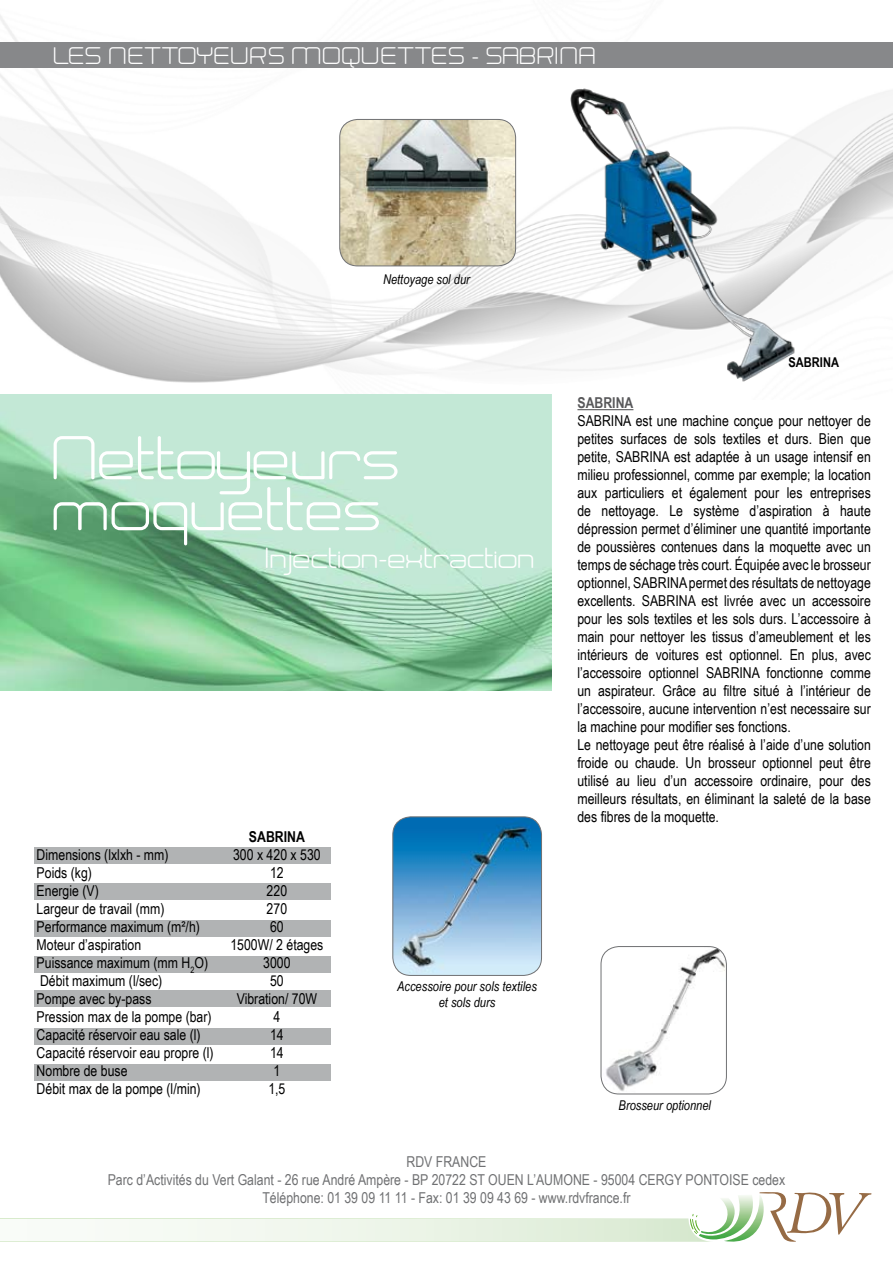
<style>
.page{position:relative;width:893px;height:1263px;background:#fff}
.page>*{position:absolute;margin:0;border:0;box-sizing:border-box;transform-origin:0 0}
.t1{font:54px/51px "Neogrey";color:#fff}
.t2{font:25.5px "Neogrey";color:#fff}
.t3{font:21px "Neogrey";letter-spacing:.04em;color:#fff}
.t4{font:15px/18px "Arial Narrow";color:#000}
.t5{font:15px/18px "Arial Narrow";color:#707173;text-align:center}
.t6{font:700 15px "Arial Narrow";color:#58585a}
.t7{font:700 15px "Arial Narrow";color:#000}
.t8{font:italic 13.5px/16.2px "Arial Narrow";color:#000;text-align:center}
.t9{font:700 13.5px "Arial Narrow";color:#000}
</style>
<div class="page">
<img style="left:0;top:15px;width:893px;height:368px">
<div style="left:0;top:42px;width:893px;height:25px;background:#87888a"></div>
<img style="left:0;top:394px;width:552px;height:296px">
<hr style="left:577px;top:409px;width:56px;height:1px;background:#58585a">
<img style="left:568px;top:86px;width:234px;height:295px">
<img style="left:340px;top:119px;width:176px;height:147px">
<div style="left:339px;top:119px;width:177px;height:147px;border:1px solid #707173;border-radius:18px"></div>
<div style="left:34px;top:1064px;width:297px;height:16px;background:#b1b3b4"></div>
<div style="left:34px;top:1028px;width:297px;height:16px;background:#b1b3b4"></div>
<div style="left:34px;top:920px;width:297px;height:16px;background:#b1b3b4"></div>
<div style="left:34px;top:991px;width:297px;height:16px;background:#b1b3b4"></div>
<div style="left:34px;top:956px;width:297px;height:16px;background:#b1b3b4"></div>
<div style="left:34px;top:884px;width:297px;height:16px;background:#b1b3b4"></div>
<div style="left:34px;top:848px;width:297px;height:16px;background:#b1b3b4"></div>
<img style="left:393px;top:817px;width:148px;height:158px">
<div style="left:392px;top:816px;width:150px;height:160px;border:1px solid #707173;border-radius:18px"></div>
<img style="left:601px;top:946px;width:125px;height:148px">
<div style="left:601px;top:946px;width:126px;height:148px;border:1px solid #707173;border-radius:18px"></div>
<svg style="left:759px;top:1192px;width:113px;height:50px"></svg>
<img style="left:724px;top:1195px;width:45px;height:47px">
<img style="left:713px;top:1195px;width:46px;height:45px">
<img style="left:713px;top:1198px;width:23px;height:38px">
<svg style="left:0;top:1214px;width:713px;height:28px"></svg>
<h3 class="t3" style="left:54px;top:43px;width:544px">LES NETTOYEURS MOQUETTES - SABRINA</h3>
<p class="t8" style="left:383px;top:270px;width:88px">Nettoyage sol dur</p>
<h1 class="t1" style="left:54px;top:434px;width:350px">Nettoyeurs moquettes</h1>
<h2 class="t2" style="left:266px;top:542px;width:271px">Injection-extraction</h2>
<p class="t4" style="left:37px;top:845px;width:179px">Dimensions (lxlxh - mm)<br>Poids (kg)<br>Energie (V)<br>Largeur de travail (mm)<br>Performance maximum (m²/h)<br>Moteur d’aspiration<br>Puissance maximum (mm H<sub>2</sub>O)<br>Débit maximum (l/sec)<br>Pompe avec by-pass<br>Pression max de la pompe (bar)<br>Capacité réservoir eau sale (l)<br>Capacité réservoir eau propre (l)<br>Nombre de buse<br>Débit max de la pompe (l/min)</p>
<p class="t7" style="left:249px;top:825px;width:58px">SABRINA</p>
<p class="t4" style="left:230px;top:845px;width:94px;text-align:center">300 x 420 x 530<br>12<br>220<br>270<br>60<br>1500W/ 2 étages<br>3000<br>50<br>Vibration/ 70W<br>4<br>14<br>14<br>1<br>1,5</p>
<p class="t8" style="left:397px;top:978px;width:141px">Accessoire pour sols textiles et sols durs</p>
<p class="t9" style="left:789px;top:352px;width:52px">SABRINA</p>
<p class="t6" style="left:577px;top:391px;width:58px">SABRINA</p>
<p class="t4" style="left:577px;top:411px;width:295px">SABRINA est une machine conçue pour nettoyer de petites surfaces de sols textiles et durs. Bien que petite, SABRINA est adaptée à un usage intensif en milieu professionnel, comme par exemple; la location aux particuliers et également pour les entreprises de nettoyage. Le système d’aspiration à haute dépression permet d’éliminer une quantité importante de poussières contenues dans la moquette avec un temps de séchage très court. Équipée avec le brosseur optionnel, SABRINA permet des résultats de nettoyage excellents. SABRINA est livrée avec un accessoire pour les sols textiles et les sols durs. L’accessoire à main pour nettoyer les tissus d’ameublement et les intérieurs de voitures est optionnel. En plus, avec l’accessoire optionnel SABRINA fonctionne comme un aspirateur. Grâce au filtre situé à l’intérieur de l’accessoire, aucune intervention n’est necessaire sur la machine pour modifier ses fonctions.<br>Le nettoyage peut être réalisé à l’aide d’une solution froide ou chaude. Un brosseur optionnel peut être utilisé au lieu d’un accessoire ordinaire, pour des meilleurs résultats, en éliminant la saleté de la base des fibres de la moquette.</p>
<p class="t8" style="left:619px;top:1097px;width:94px">Brosseur optionnel</p>
<p class="t5" style="left:108px;top:1152px;width:679px">RDV FRANCE<br>Parc d’Activités du Vert Galant - 26 rue André Ampère - BP 20722 ST OUEN L’AUMONE - 95004 CERGY PONTOISE cedex<br>Téléphone: 01 39 09 11 11 - Fax: 01 39 09 43 69 - www.rdvfrance.fr</p>
</div>
